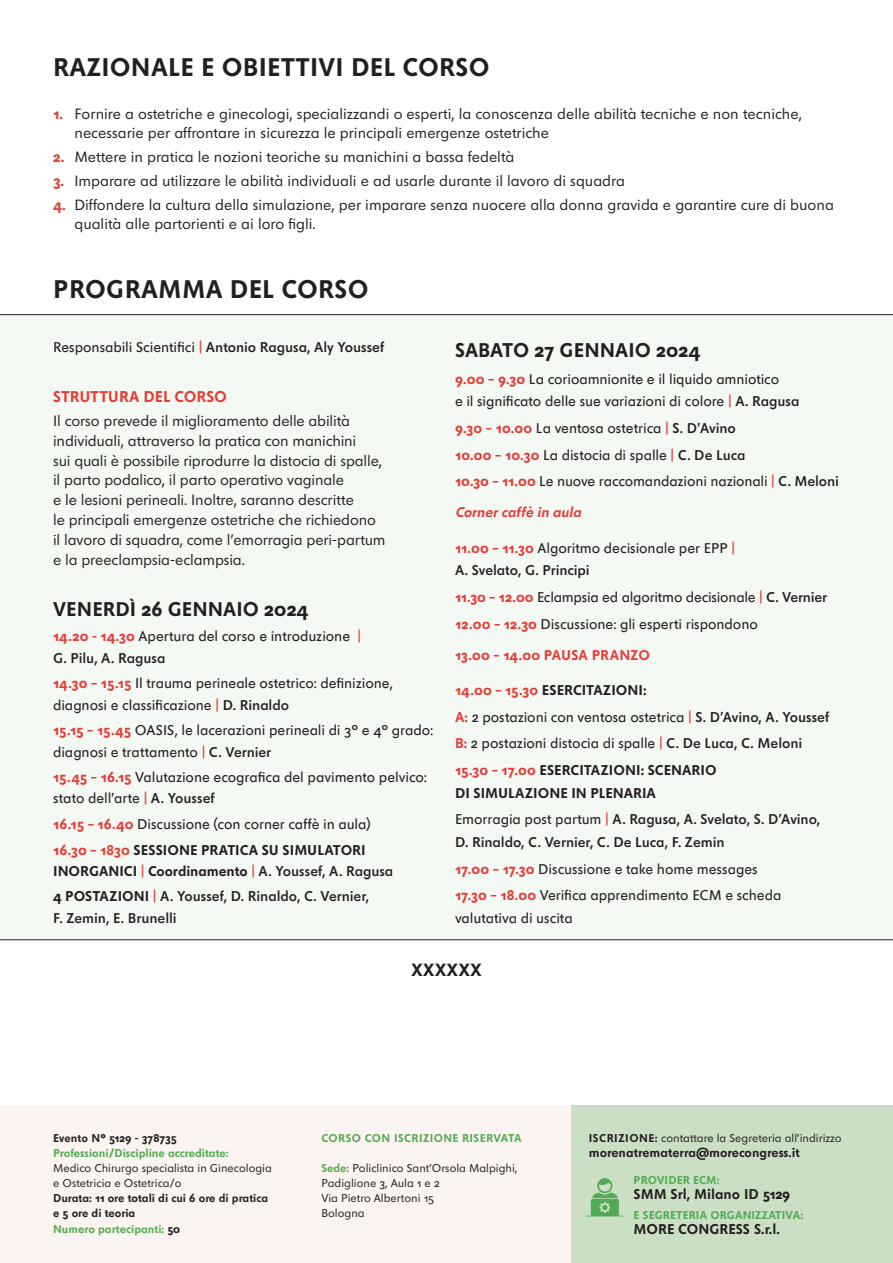
<style>
.page{position:relative;width:893px;height:1263px;background:#fff}
.page>*{position:absolute;margin:0;border:0;box-sizing:border-box;transform-origin:0 0}
.t1{font:700 27px "Superla";letter-spacing:.01em;color:#231f20}
.t2{font:700 21px "Superla";letter-spacing:.005em;color:#231f20}
.t3{font:700 18.75px "Superla";letter-spacing:.04em;color:#231f20}
.t4{font:700 16.5px "Superla";letter-spacing:-.005em;color:#e53e36}
.t5{font:15.75px/19.8px "Superla";letter-spacing:-.005em;color:#231f20}
.t6{font:15px/21.3px "Superla";letter-spacing:-.005em;color:#231f20}
.t7{font:700 15px/21.3px "Superla";color:#231f20}
.t8{font:500 15px/21.3px "Superla";letter-spacing:-.005em;color:#231f20}
.t9{font:700 15px "Superla";color:#e53e36}
.t10{font:italic 700 15px "Superla";color:#e53e36}
.t11{font:700 13.5px "Superla";color:#231f20}
.t12{font:12px/15px "Superla";color:#231f20}
.t13{font:700 12px "Superla";color:#52aa54}
.t14{font:700 12px/15px "Superla";color:#231f20}
.t15{font:700 12px "Superla";letter-spacing:.03em;color:#52aa54}
.s1{font-weight:700;color:#e53e36}
.s2{font-weight:400}
.s3{font-weight:400;color:#e53e36}
.s4{color:#e53e36}
.s5{font-weight:500}
.s6{font-weight:700}
.s7{color:#231f20}
.s8{font-weight:700;color:#52aa54}
</style>
<div class="page">
<div style="left:0;top:315px;width:893px;height:625px;background:#f4f9f4"></div>
<hr style="left:0;top:314px;width:893px;height:1px;background:#231f20">
<hr style="left:0;top:939px;width:893px;height:1px;background:#231f20">
<div style="left:0;top:1106px;width:893px;height:157px;background:#fcf4f0"></div>
<div style="left:571px;top:1106px;width:322px;height:157px;background:#cadfc3"></div>
<svg style="left:586px;top:1178px;width:37px;height:38px"></svg>
<p class="t1" style="left:53px;top:52px;width:438px">RAZIONALE E OBIETTIVI DEL CORSO</p>
<p class="t5" style="left:74px;top:104px;width:729px;text-indent:-21px"><span class="s1">1.</span> Fornire a ostetriche e ginecologi, specializzandi o esperti, la conoscenza delle abilità tecniche e non tecniche, necessarie per affrontare in sicurezza le principali emergenze ostetriche</p>
<p class="t5" style="left:53px;top:148px;width:463px"><span class="s1">2.</span> Mettere in pratica le nozioni teoriche su manichini a bassa fedeltà</p>
<p class="t5" style="left:53px;top:171px;width:573px"><span class="s1">3.</span> Imparare ad utilizzare le abilità individuali e ad usarle durante il lavoro di squadra</p>
<p class="t5" style="left:74px;top:195px;width:761px;text-indent:-21px"><span class="s1">4.</span> Diffondere la cultura della simulazione, per imparare senza nuocere alla donna gravida e garantire cure di buona qualità alle partorienti e ai loro figli.</p>
<p class="t1" style="left:53px;top:275px;width:317px">PROGRAMMA DEL CORSO</p>
<p class="t8" style="left:53px;top:337px;width:333px"><span class="s2">Responsabili Scientifici</span> <span class="s3">|</span> Antonio Ragusa, Aly Youssef</p>
<p class="t4" style="left:53px;top:388px;width:175px">STRUTTURA DEL CORSO</p>
<p class="t5" style="left:53px;top:411px;width:334px">Il corso prevede il miglioramento delle abilità individuali, attraverso la pratica con manichini<br>sui quali è possibile riprodurre la distocia di spalle, il parto podalico, il parto operativo vaginale<br>e le lesioni perineali. Inoltre, saranno descritte<br>le principali emergenze ostetriche che richiedono il lavoro di squadra, come l’emorragia peri-partum e la preeclampsia-eclampsia.</p>
<p class="t2" style="left:53px;top:598px;width:257px">VENERDÌ 26 GENNAIO 2024</p>
<p class="t6" style="left:53px;top:626px;width:310px"><span class="s1">14.20 - 14.30</span> Apertura del corso e introduzione <span class="s4">|<br></span><span class="s5">G. Pilu, A. Ragusa</span></p>
<p class="t6" style="left:53px;top:673px;width:341px"><span class="s1">14.30 – 15.15</span> Il trauma perineale ostetrico: definizione, diagnosi e classificazione <span class="s4">|</span> <span class="s5">D. Rinaldo</span></p>
<p class="t6" style="left:53px;top:720px;width:382px"><span class="s1">15.15 – 15.45</span> OASIS, le lacerazioni perineali di 3° e 4° grado: diagnosi e trattamento <span class="s4">|</span> <span class="s5">C. Vernier</span></p>
<p class="t6" style="left:53px;top:767px;width:375px"><span class="s1">15.45 – 16.15</span> Valutazione ecografica del pavimento pelvico: stato dell’arte <span class="s4">|</span> <span class="s5">A. Youssef</span></p>
<p class="t6" style="left:53px;top:814px;width:319px"><span class="s1">16.15 – 16.40</span> Discussione (con corner caffè in aula)</p>
<p class="t7" style="left:53px;top:839px;width:342px"><span class="s4">16.30 – 1830</span> SESSIONE PRATICA SU SIMULATORI<br>INORGANICI <span class="s3">|</span> Coordinamento <span class="s3">|</span> <span class="s5">A. Youssef, A. Ragusa</span></p>
<p class="t8" style="left:53px;top:886px;width:317px"><span class="s6">4 POSTAZIONI</span> <span class="s3">|</span> A. Youssef, D. Rinaldo, C. Vernier,<br>F. Zemin, E. Brunelli</p>
<p class="t2" style="left:455px;top:339px;width:247px">SABATO 27 GENNAIO 2024</p>
<p class="t6" style="left:455px;top:368px;width:346px;line-height:22.5px"><span class="s1">9.00 – 9.30</span> La corioamnionite e il liquido amniotico<br>e il significato delle sue variazioni di colore <span class="s4">|</span> <span class="s5">A. Ragusa</span></p>
<p class="t6" style="left:455px;top:418px;width:282px"><span class="s1">9.30 – 10.00</span> La ventosa ostetrica <span class="s4">|</span> <span class="s5">S. D’Avino</span></p>
<p class="t6" style="left:455px;top:444px;width:292px"><span class="s1">10.00 – 10.30</span> La distocia di spalle <span class="s4">|</span> <span class="s5">C. De Luca</span></p>
<p class="t6" style="left:455px;top:471px;width:385px"><span class="s1">10.30 – 11.00</span> Le nuove raccomandazioni nazionali <span class="s4">|</span> <span class="s5">C. Meloni</span></p>
<p class="t10" style="left:455px;top:504px;width:131px">Cornercaffè in aula</p>
<p class="t6" style="left:455px;top:537px;width:282px;line-height:22.5px"><span class="s1">11.00 – 11.30</span> Algoritmo decisionale per EPP <span class="s4">|<br></span><span class="s5">A. Svelato, G. Principi</span></p>
<p class="t6" style="left:455px;top:587px;width:373px"><span class="s1">11.30 – 12.00</span> Eclampsia ed algoritmo decisionale <span class="s4">|</span> <span class="s5">C. Vernier</span></p>
<p class="t6" style="left:455px;top:613px;width:304px"><span class="s1">12.00 – 12.30</span> Discussione: gli esperti rispondono</p>
<p class="t9" style="left:455px;top:647px;width:197px">13.00 – 14.00 PAUSA PRANZO</p>
<p class="t7" style="left:455px;top:679px;width:193px"><span class="s4">14.00 – 15.30</span> ESERCITAZIONI:</p>
<p class="t6" style="left:455px;top:706px;width:376px"><span class="s1">A:</span> 2 postazioni con ventosa ostetrica <span class="s4">|</span> <span class="s5">S. D’Avino, A. Youssef</span></p>
<p class="t6" style="left:455px;top:733px;width:349px"><span class="s1">B:</span> 2 postazioni distocia di spalle <span class="s4">|</span> <span class="s5">C. De Luca, C. Meloni</span></p>
<p class="t7" style="left:455px;top:759px;width:263px;line-height:22.5px"><span class="s4">15.30 – 17.00</span> ESERCITAZIONI: SCENARIO<br>DI SIMULAZIONE IN PLENARIA</p>
<p class="t8" style="left:455px;top:808px;width:367px;line-height:22.5px"><span class="s2">Emorragia post partum</span> <span class="s3">|</span> A. Ragusa, A. Svelato, S. D’Avino,<br>D. Rinaldo, C. Vernier, C. De Luca, F. Zemin</p>
<p class="t6" style="left:455px;top:858px;width:304px"><span class="s1">17.00 – 17.30</span> Discussione e take home messages</p>
<p class="t6" style="left:455px;top:884px;width:328px;line-height:22.5px"><span class="s1">17.30 – 18.00</span> Verifica apprendimento ECM e scheda valutativa di uscita</p>
<p class="t3" style="left:411px;top:960px;width:72px">XXXXXX</p>
<p class="t14" style="left:53px;top:1130px;width:125px">Evento N° 5129 - 378735</p>
<p class="t13" style="left:53px;top:1146px;width:177px">Professioni/Discipline accreditate:</p>
<p class="t12" style="left:53px;top:1160px;width:220px">Medico Chirurgo specialista in Ginecologia e Ostetricia e Ostetrica/o</p>
<p class="t14" style="left:53px;top:1190px;width:217px">Durata: 11 ore totali di cui 6 ore di pratica e 5 ore di teoria</p>
<p class="t13" style="left:53px;top:1223px;width:129px">Numero partecipanti: <span class="s7">50</span></p>
<p class="t15" style="left:321px;top:1131px;width:202px">CORSO CON ISCRIZIONE RISERVATA</p>
<p class="t12" style="left:321px;top:1160px;width:197px"><span class="s8">Sede:</span> Policlinico Sant’Orsola Malpighi,<br>Padiglione 3, Aula 1 e 2</p>
<p class="t12" style="left:321px;top:1190px;width:114px">Via Pietro Albertoni 15</p>
<p class="t12" style="left:321px;top:1205px;width:45px">Bologna</p>
<p class="t12" style="left:589px;top:1130px;width:254px"><span class="s6">ISCRIZIONE:</span> contattare la Segreteria all’indirizzo</p>
<p class="t11" style="left:589px;top:1145px;width:212px">morenatrematerra@morecongress.it</p>
<p class="t13" style="left:634px;top:1174px;width:87px">PROVIDER ECM:</p>
<p class="t7" style="left:634px;top:1184px;width:158px">SMM Srl, Milano ID 5129</p>
<p class="t13" style="left:634px;top:1208px;width:171px">E SEGRETERIA ORGANIZZATIVA:</p>
<p class="t7" style="left:634px;top:1218px;width:148px">MORE CONGRESS S.r.l.</p>
</div>
